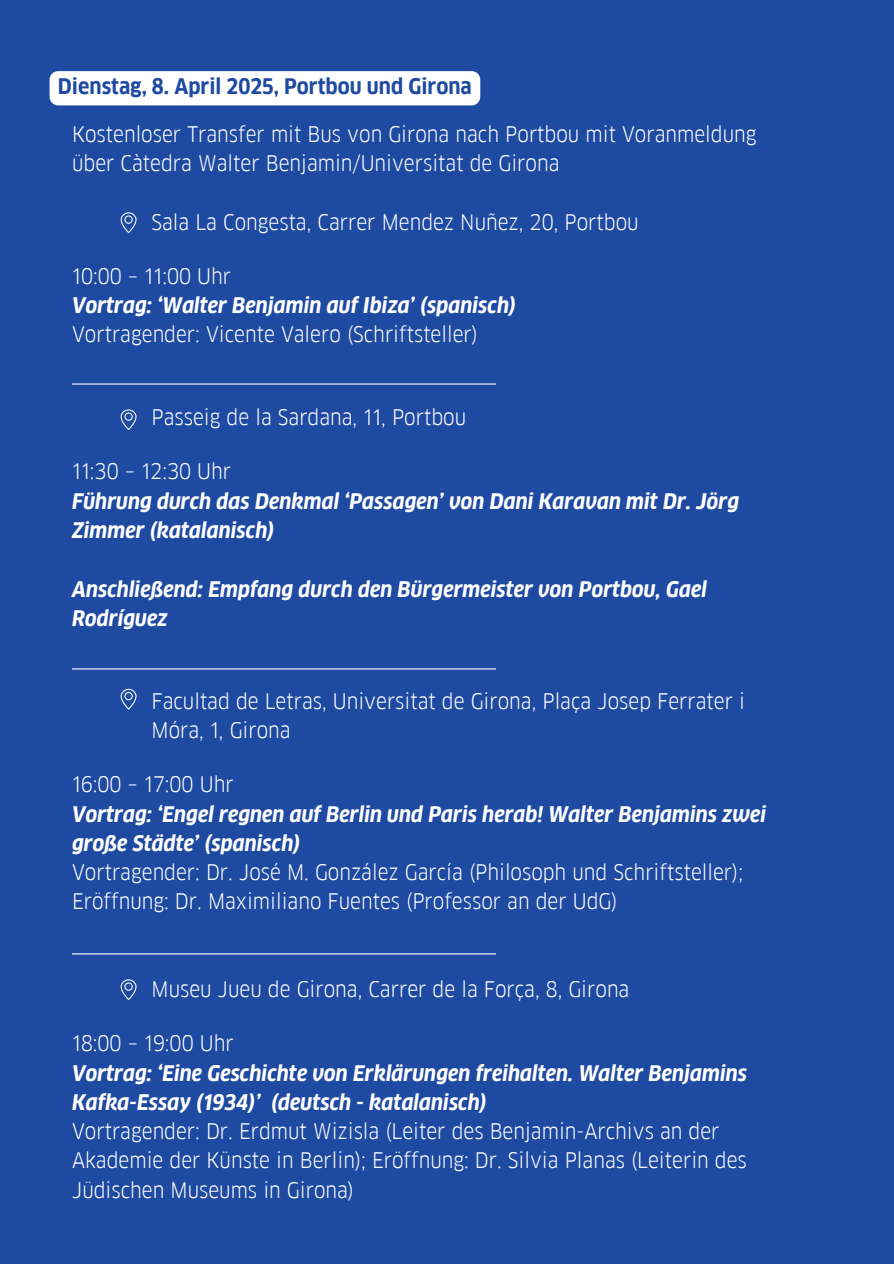
<style>
.page{position:relative;width:894px;height:1264px;background:#fff}
.page>*{position:absolute;margin:0;border:0;box-sizing:border-box;transform-origin:0 0}
.t1{font:21px/29.2px "Goethe FF Clan";color:#fff}
.t2{font:italic 700 21px/29.2px "Goethe FF Clan";color:#fff}
.t3{font:700 21px "Goethe FF Clan";color:#1e4aa2}
</style>
<div class="page">
<div style="left:0;top:0;width:893px;height:1263px;background:#1e4aa2"></div>
<div style="left:50px;top:71px;width:430px;height:34px;background:#fff"></div>
<hr style="left:72px;top:383px;width:424px;height:1px;background:#fff">
<hr style="left:72px;top:668px;width:424px;height:1px;background:#fff">
<hr style="left:72px;top:953px;width:424px;height:1px;background:#fff">
<svg style="left:121px;top:212px;width:15px;height:20px"></svg>
<svg style="left:121px;top:409px;width:15px;height:20px"></svg>
<svg style="left:121px;top:688px;width:15px;height:21px"></svg>
<svg style="left:121px;top:979px;width:15px;height:20px"></svg>
<p class="t3" style="left:58px;top:75px;width:415px">Dienstag, 8. April 2025, Portbou und Girona</p>
<p class="t1" style="left:72px;top:119px;width:685px">Kostenloser Transfer mit Bus von Girona nach Portbou mit Voranmeldung über Càtedra Walter Benjamin/Universitat de Girona</p>
<p class="t1" style="left:151px;top:207px;width:488px">Sala La Congesta, Carrer Mendez Nuñez, 20, Portbou</p>
<p class="t1" style="left:72px;top:261px;width:161px">10:00 – 11:00 Uhr</p>
<p class="t2" style="left:72px;top:291px;width:445px">Vortrag: ‘Walter Benjamin auf Ibiza’ (spanisch)</p>
<p class="t1" style="left:72px;top:320px;width:407px">Vortragender: Vicente Valero (Schriftsteller)</p>
<p class="t1" style="left:151px;top:403px;width:316px">Passeig de la Sardana, 11, Portbou</p>
<p class="t1" style="left:72px;top:457px;width:161px">11:30 – 12:30 Uhr</p>
<p class="t2" style="left:72px;top:486px;width:668px">Führung durch das Denkmal ‘Passagen’ von Dani Karavan mit Dr. Jörg<br>Zimmer (katalanisch)</p>
<p class="t2" style="left:72px;top:574px;width:636px">Anschließend: Empfang durch den Bürgermeister von Portbou, Gael<br>Rodríguez</p>
<p class="t1" style="left:151px;top:686px;width:595px">Facultad de Letras, Universitat de Girona, Plaça Josep Ferrater i<br>Móra, 1, Girona</p>
<p class="t1" style="left:72px;top:770px;width:163px">16:00 – 17:00 Uhr</p>
<p class="t2" style="left:72px;top:799px;width:695px">Vortrag: ‘Engel regnen auf Berlin und Paris herab! Walter Benjamins zwei große Städte’ (spanisch)</p>
<p class="t1" style="left:72px;top:857px;width:672px">Vortragender: Dr. José M. González García (Philosoph und Schriftsteller);<br>Eröffnung: Dr. Maximiliano Fuentes (Professor an der UdG)</p>
<p class="t1" style="left:151px;top:974px;width:479px">Museu Jueu de Girona, Carrer de la Força, 8, Girona</p>
<p class="t1" style="left:72px;top:1028px;width:163px">18:00 – 19:00 Uhr</p>
<p class="t2" style="left:72px;top:1058px;width:676px">Vortrag: ‘Eine Geschichte von Erklärungen freihalten. Walter Benjamins<br>Kafka-Essay (1934)’ (deutsch - katalanisch)</p>
<p class="t1" style="left:72px;top:1116px;width:676px">Vortragender: Dr. Erdmut Wizisla (Leiter des Benjamin-Archivs an der<br>Akademie der Künste in Berlin); Eröffnung: Dr. Silvia Planas (Leiterin des<br>Jüdischen Museums in Girona)</p>
</div>
